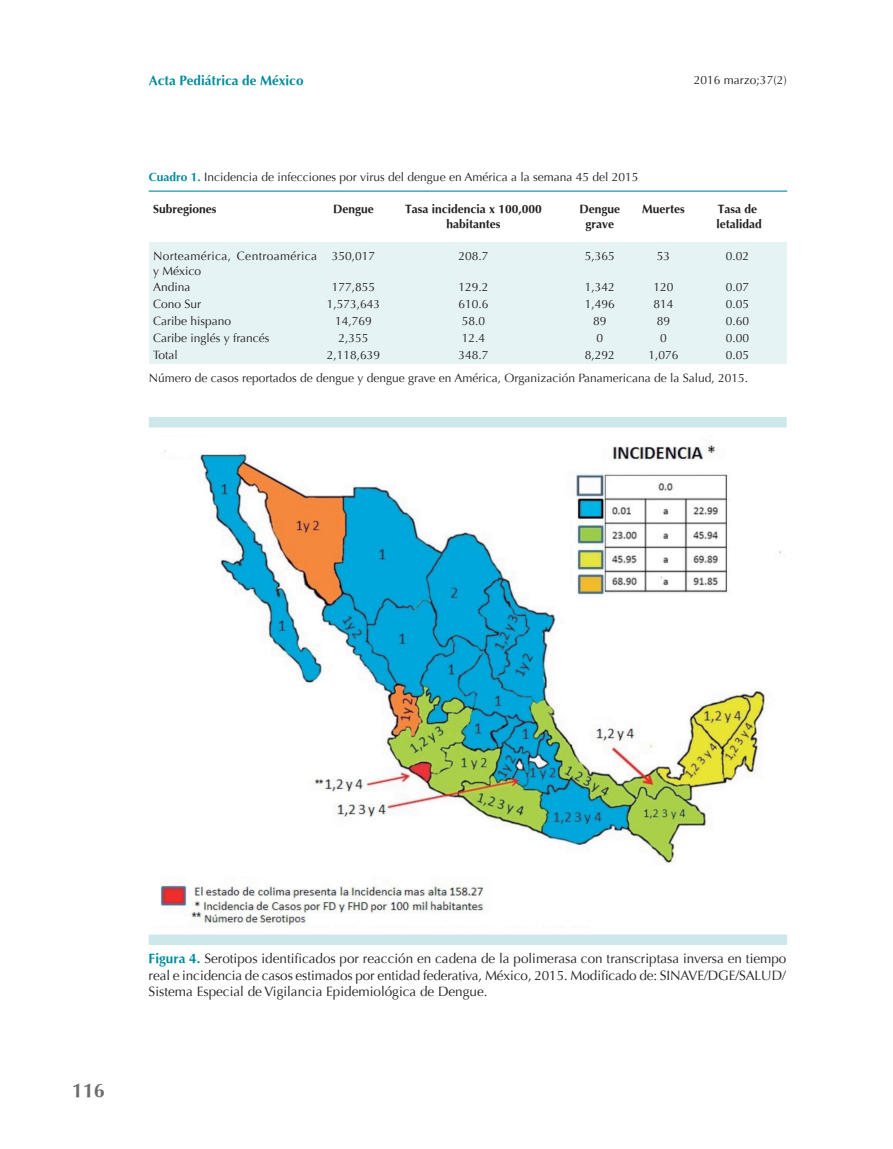
<style>
.page{position:relative;width:893px;height:1149px;background:#fff}
.page>*{position:absolute;margin:0;border:0;box-sizing:border-box;transform-origin:0 0}
.t1{font:700 19.5px "Optima";color:#6c6d70}
.Pie_de_figura{font:13.5px/16.5px "Optima";color:#231f20;text-align:justify}
.t2{font:700 13.5px "Optima";color:#008b9a}
.Cuadro{font:12px "Optima";color:#231f20}
.Cuadro-2{font:700 12px/15px "Optima";color:#231f20;text-align:center}
.Cuadro-3{font:12px/15px "Optima";letter-spacing:.03em;color:#231f20}
.s1{font-weight:700;color:#008b9a}
</style>
<div class="page">
<div style="left:149px;top:417px;width:638px;height:10px;background:#cde8eb"></div>
<div style="left:149px;top:934px;width:638px;height:10px;background:#cde8eb"></div>
<img style="left:160px;top:435px;width:622px;height:493px">
<div style="left:149px;top:242px;width:638px;height:122px;background:#e6f3f5"></div>
<hr style="left:149px;top:190px;width:638px;height:2px;background:#008b9a">
<p class="t2" style="left:149px;top:73px;width:156px">Acta Pediátrica de México</p>
<p class="Cuadro" style="left:694px;top:73px;width:94px">2016 marzo;37(2)</p>
<p class="Cuadro" style="left:149px;top:170px;width:491px"><span class="s1">Cuadro 1.</span> Incidencia de infecciones por virus del dengue en América a la semana 45 del 2015</p>
<p class="Cuadro-2" style="left:153px;top:202px;width:65px">Subregiones</p>
<p class="Cuadro-2" style="left:333px;top:202px;width:42px">Dengue</p>
<p class="Cuadro-2" style="left:405px;top:202px;width:138px">Tasa incidencia x 100,000 habitantes</p>
<p class="Cuadro-2" style="left:579px;top:202px;width:42px">Dengue grave</p>
<p class="Cuadro-2" style="left:642px;top:202px;width:44px">Muertes</p>
<p class="Cuadro-2" style="left:718px;top:202px;width:41px">Tasa de</p>
<p class="Cuadro-2" style="left:716px;top:217px;width:47px">letalidad</p>
<p class="Cuadro-3" style="left:153px;top:249px;width:166px">Norteamérica, Centroamérica y México</p>
<p class="Cuadro" style="left:332px;top:249px;width:45px">350,017</p>
<p class="Cuadro" style="left:458px;top:249px;width:32px">208.7</p>
<p class="Cuadro" style="left:585px;top:249px;width:32px">5,365</p>
<p class="Cuadro" style="left:657px;top:249px;width:15px">53</p>
<p class="Cuadro" style="left:726px;top:249px;width:25px">0.02</p>
<p class="Cuadro" style="left:153px;top:279px;width:39px">Andina</p>
<p class="Cuadro" style="left:332px;top:279px;width:45px">177,855</p>
<p class="Cuadro" style="left:458px;top:279px;width:32px">129.2</p>
<p class="Cuadro" style="left:585px;top:279px;width:32px">1,342</p>
<p class="Cuadro" style="left:653px;top:279px;width:22px">120</p>
<p class="Cuadro" style="left:726px;top:279px;width:25px">0.07</p>
<p class="Cuadro" style="left:153px;top:296px;width:50px">Cono Sur</p>
<p class="Cuadro" style="left:327px;top:296px;width:55px">1,573,643</p>
<p class="Cuadro" style="left:458px;top:296px;width:32px">610.6</p>
<p class="Cuadro" style="left:585px;top:296px;width:32px">1,496</p>
<p class="Cuadro" style="left:653px;top:296px;width:22px">814</p>
<p class="Cuadro" style="left:726px;top:296px;width:25px">0.05</p>
<p class="Cuadro" style="left:153px;top:313px;width:80px">Caribe hispano</p>
<p class="Cuadro" style="left:335px;top:313px;width:38px">14,769</p>
<p class="Cuadro" style="left:462px;top:313px;width:25px">58.0</p>
<p class="Cuadro" style="left:593px;top:313px;width:15px">89</p>
<p class="Cuadro" style="left:657px;top:313px;width:15px">89</p>
<p class="Cuadro" style="left:726px;top:313px;width:25px">0.60</p>
<p class="Cuadro" style="left:153px;top:330px;width:118px">Caribe inglés y francés</p>
<p class="Cuadro" style="left:338px;top:330px;width:32px">2,355</p>
<p class="Cuadro" style="left:462px;top:330px;width:25px">12.4</p>
<p class="Cuadro" style="left:596px;top:330px;width:8px">0</p>
<p class="Cuadro" style="left:660px;top:330px;width:8px">0</p>
<p class="Cuadro" style="left:726px;top:330px;width:25px">0.00</p>
<p class="Cuadro" style="left:153px;top:347px;width:26px">Total</p>
<p class="Cuadro" style="left:327px;top:347px;width:55px">2,118,639</p>
<p class="Cuadro" style="left:458px;top:347px;width:32px">348.7</p>
<p class="Cuadro" style="left:585px;top:347px;width:32px">8,292</p>
<p class="Cuadro" style="left:648px;top:347px;width:32px">1,076</p>
<p class="Cuadro" style="left:726px;top:347px;width:25px">0.05</p>
<p class="Cuadro" style="left:149px;top:371px;width:601px">Número de casos reportados de dengue y dengue grave en América, Organización Panamericana de la Salud, 2015.</p>
<h1 class="t1" style="left:72px;top:1079px;width:34px">116</h1>
<p class="Pie_de_figura" style="left:149px;top:950px;width:639px"><span class="s1">Figura 4.</span> Serotipos identificados por reacción en cadena de la polimerasa con transcriptasa inversa en tiempo real e incidencia de casos estimados por entidad federativa, México, 2015. Modificado de: SINAVE/DGE/SALUD/ Sistema Especial de Vigilancia Epidemiológica de Dengue.</p>
</div>
